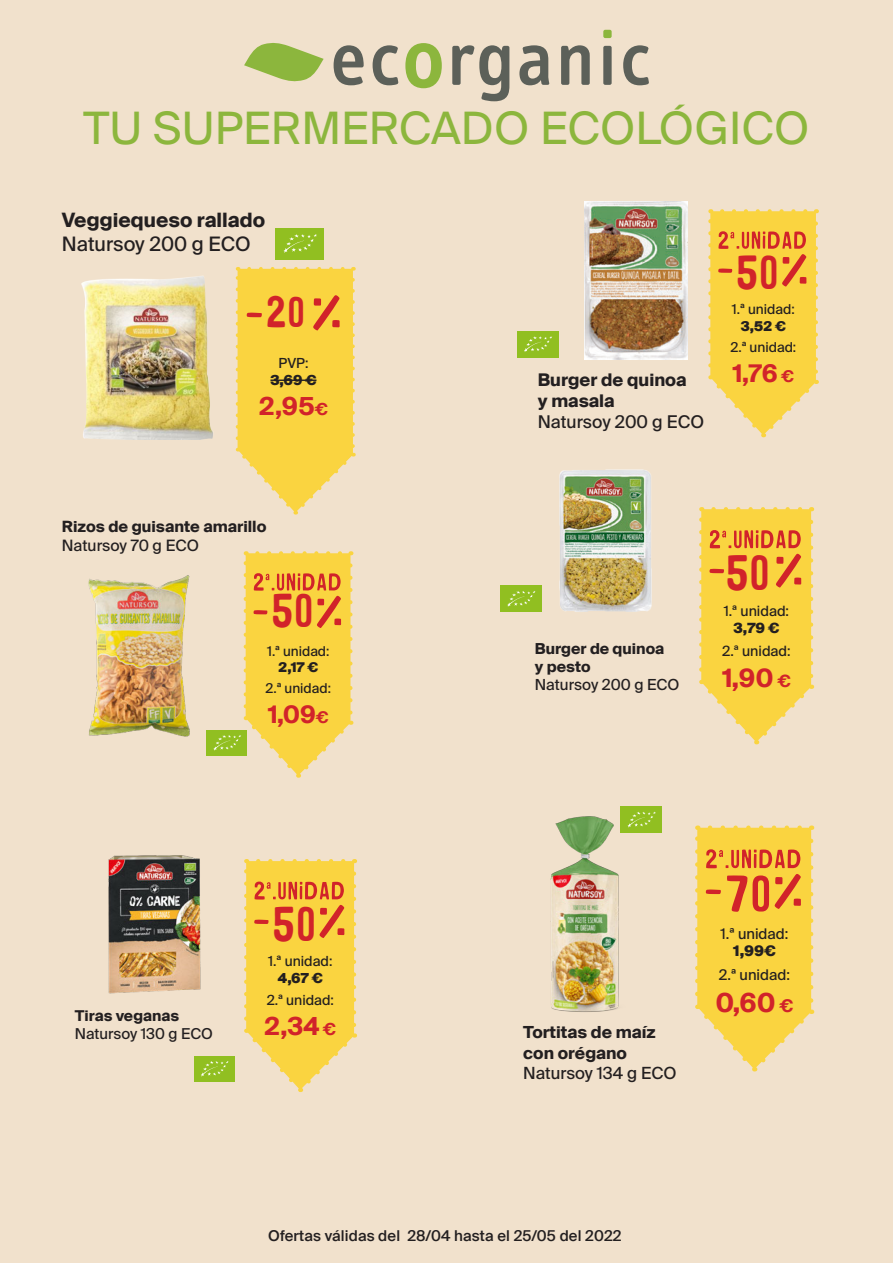
<style>
.page{position:relative;width:893px;height:1263px;background:#f1e1cc}
.page>*{position:absolute;margin:0;border:0;box-sizing:border-box;transform-origin:0 0}
.t1{font:51.45px "Veritas";color:#d1232a}
.t2{font:49.65px "Veritas";color:#d1232a}
.t3{font:48.75px "Veritas";color:#d1232a}
.t4{font:47.7px "Veritas";color:#d1232a}
.t5{font:47.4px "Veritas";color:#d1232a}
.t6{font:45px "Suisse Intl";color:#8cb63d}
.t7{font:43.05px "Veritas";color:#d1232a}
.t8{font:700 26.4px "Suisse Intl";color:#d1232a}
.t9{font:700 25.5px "Suisse Intl";color:#d1232a}
.t10{font:700 25.05px "Suisse Intl";color:#d1232a}
.t11{font:700 24.45px "Suisse Intl";color:#d1232a}
.t12{font:700 24.3px "Suisse Intl";color:#d1232a}
.t13{font:700 19.95px "Suisse Intl";color:#231f20}
.t14{font:19.95px "Suisse Intl";color:#231f20}
.t15{font:700 17.55px "Suisse Intl";color:#231f20}
.t16{font:17.55px "Suisse Intl";color:#231f20}
.t17{font:700 16.8px "Suisse Intl";color:#231f20}
.t18{font:16.8px "Suisse Intl";color:#231f20}
.t19{font:700 15.6px/18.8px "Suisse Intl";color:#231f20}
.t20{font:700 15.3px "Suisse Intl";color:#231f20}
.t21{font:15.3px "Suisse Intl";color:#231f20}
.t22{font:500 15px "Suisse Intl";letter-spacing:.01em;color:#231f20}
.t23{font:15px "Suisse Intl";color:#231f20}
.t24{font:700 15px "Suisse Intl";color:#231f20}
.t25{font:14.7px "Suisse Intl";color:#231f20}
.t26{font:900 14.7px "Suisse Intl";color:#231f20}
.t27{font:14.1px "Suisse Intl";color:#231f20}
.t28{font:900 14.1px "Suisse Intl";color:#231f20}
.t29{font:13.95px "Suisse Intl";color:#231f20}
.t30{font:900 13.95px "Suisse Intl";color:#231f20}
.t31{font:13.65px "Suisse Intl";color:#231f20}
.t32{font:900 13.65px "Suisse Intl";color:#231f20}
.t33{font:13.5px "Suisse Intl";color:#231f20}
.t34{font:900 13.5px "Suisse Intl";color:#231f20}
.s1{font-size:16.35px}
.s2{font-size:16.65px}
.s3{font-weight:400}
.s4{font-size:16.2px}
.s5{font-size:16.95px}
.s6{font-size:17.7px}
</style>
<div class="page">
<svg style="left:334px;top:45px;width:30px;height:40px"></svg>
<svg style="left:373px;top:45px;width:25px;height:40px"></svg>
<svg style="left:405px;top:43px;width:37px;height:45px"></svg>
<svg style="left:452px;top:45px;width:57px;height:56px"></svg>
<svg style="left:519px;top:45px;width:30px;height:40px"></svg>
<svg style="left:561px;top:45px;width:29px;height:40px"></svg>
<div style="left:603px;top:46px;width:9px;height:39px;background:#5c6059;border-radius:2px"></div>
<svg style="left:623px;top:45px;width:26px;height:40px"></svg>
<div style="left:603px;top:30px;width:9px;height:8px;background:#8cb63d;border-radius:2px"></div>
<svg style="left:244px;top:43px;width:80px;height:39px"></svg>
<svg style="left:699px;top:507px;width:114px;height:237px"></svg>
<svg style="left:236px;top:267px;width:119px;height:247px"></svg>
<svg style="left:708px;top:209px;width:110px;height:228px"></svg>
<svg style="left:244px;top:859px;width:112px;height:233px"></svg>
<svg style="left:695px;top:825px;width:118px;height:246px;background:#f6ce55"></svg>
<div style="left:500px;top:586px;width:42px;height:26px;background:#91bf21"></div>
<svg style="left:507px;top:591px;width:28px;height:16px"></svg>
<div style="left:275px;top:228px;width:49px;height:31px;background:#91bf21"></div>
<svg style="left:283px;top:234px;width:34px;height:19px"></svg>
<div style="left:517px;top:331px;width:41px;height:26px;background:#91bf21"></div>
<svg style="left:524px;top:336px;width:28px;height:16px"></svg>
<div style="left:194px;top:1056px;width:41px;height:26px;background:#91bf21"></div>
<svg style="left:201px;top:1061px;width:28px;height:16px"></svg>
<div style="left:621px;top:806px;width:41px;height:27px;background:#91bf21"></div>
<svg style="left:641px;top:811px;width:15px;height:16px"></svg>
<div style="left:207px;top:730px;width:40px;height:26px;background:#91bf21"></div>
<svg style="left:213px;top:551px;width:140px;height:227px"></svg>
<img style="left:81px;top:276px;width:132px;height:164px">
<img style="left:584px;top:202px;width:103px;height:157px">
<img style="left:88px;top:575px;width:102px;height:162px">
<img style="left:535px;top:469px;width:117px;height:143px">
<img style="left:550px;top:806px;width:91px;height:206px">
<img style="left:108px;top:855px;width:93px;height:139px">
<p class="t6" style="left:84px;top:103px;width:727px">TU SUPERMERCADO ECOLÓGICO</p>
<p class="t13" style="left:62px;top:208px;width:205px">Veggiequeso rallado</p>
<p class="t14" style="left:62px;top:232px;width:190px">Natursoy 200 g ECO</p>
<p class="t4" style="left:735px;top:246px;width:45px">50</p>
<p class="t7" style="left:265px;top:289px;width:41px">20</p>
<p class="t31" style="left:732px;top:301px;width:64px">1.ª unidad:</p>
<p class="t32" style="left:741px;top:318px;width:46px">3,52 €</p>
<p class="t31" style="left:730px;top:340px;width:67px">2.ª unidad:</p>
<p class="t11" style="left:732px;top:359px;width:63px">1,76 <span class="s1">€</span></p>
<p class="t29" style="left:279px;top:355px;width:31px">PVP:</p>
<p class="t30" style="left:270px;top:372px;width:48px">3,69 €</p>
<p class="t10" style="left:259px;top:392px;width:70px">2,95<span class="s2">€</span></p>
<p class="t15" style="left:538px;top:370px;width:150px">Burger de quinoa</p>
<p class="t15" style="left:538px;top:391px;width:78px">y masala</p>
<p class="t16" style="left:538px;top:412px;width:168px">Natursoy 200 g ECO</p>
<p class="t19" style="left:62px;top:517px;width:206px">Rizos de guisante amarillo<br><span class="s3">Natursoy 70 g ECO</span></p>
<p class="t5" style="left:271px;top:585px;width:45px">50</p>
<p class="t33" style="left:267px;top:643px;width:64px">1.ª unidad:</p>
<p class="t34" style="left:278px;top:659px;width:41px">2,17 €</p>
<p class="t33" style="left:266px;top:681px;width:67px">2.ª unidad:</p>
<p class="t12" style="left:268px;top:700px;width:62px">1,09<span class="s4">€</span></p>
<p class="t20" style="left:535px;top:639px;width:131px">Burger de quinoa</p>
<p class="t20" style="left:535px;top:658px;width:57px">y pesto</p>
<p class="t21" style="left:535px;top:676px;width:146px">Natursoy 200 g ECO</p>
<p class="t2" style="left:725px;top:546px;width:47px">50</p>
<p class="t27" style="left:724px;top:603px;width:67px">1.ª unidad:</p>
<p class="t28" style="left:733px;top:620px;width:47px">3,79 €</p>
<p class="t27" style="left:722px;top:643px;width:70px">2.ª unidad:</p>
<p class="t9" style="left:722px;top:663px;width:70px">1,90 <span class="s5">€</span></p>
<p class="t3" style="left:272px;top:897px;width:46px">50</p>
<p class="t29" style="left:268px;top:953px;width:66px">1.ª unidad:</p>
<p class="t30" style="left:278px;top:970px;width:46px">4,67 €</p>
<p class="t29" style="left:267px;top:992px;width:69px">2.ª unidad:</p>
<p class="t10" style="left:265px;top:1012px;width:73px">2,34 <span class="s2">€</span></p>
<p class="t24" style="left:75px;top:1007px;width:106px">Tiras veganas</p>
<p class="t23" style="left:75px;top:1025px;width:140px">Natursoy 130 g ECO</p>
<p class="t17" style="left:523px;top:1023px;width:134px">Tortitas de maíz</p>
<p class="t17" style="left:523px;top:1043px;width:105px">con orégano</p>
<p class="t18" style="left:523px;top:1063px;width:155px">Natursoy 134 g ECO</p>
<p class="t1" style="left:724px;top:865px;width:49px">70</p>
<p class="t25" style="left:720px;top:925px;width:69px">1.ª unidad:</p>
<p class="t26" style="left:733px;top:943px;width:44px">1,99€</p>
<p class="t25" style="left:719px;top:966px;width:72px">2.ª unidad:</p>
<p class="t8" style="left:715px;top:987px;width:79px">0,60 <span class="s6">€</span></p>
<p class="t22" style="left:268px;top:1227px;width:355px">Ofertas válidas del 28/04 hasta el 25/05 del 2022</p>
<p class="t22" style="left:271px;top:1227px;width:180px">Ofertas válidas del 28/01</p>
<p class="t22" style="left:522px;top:1227px;width:35px">3 2</p>
</div>
